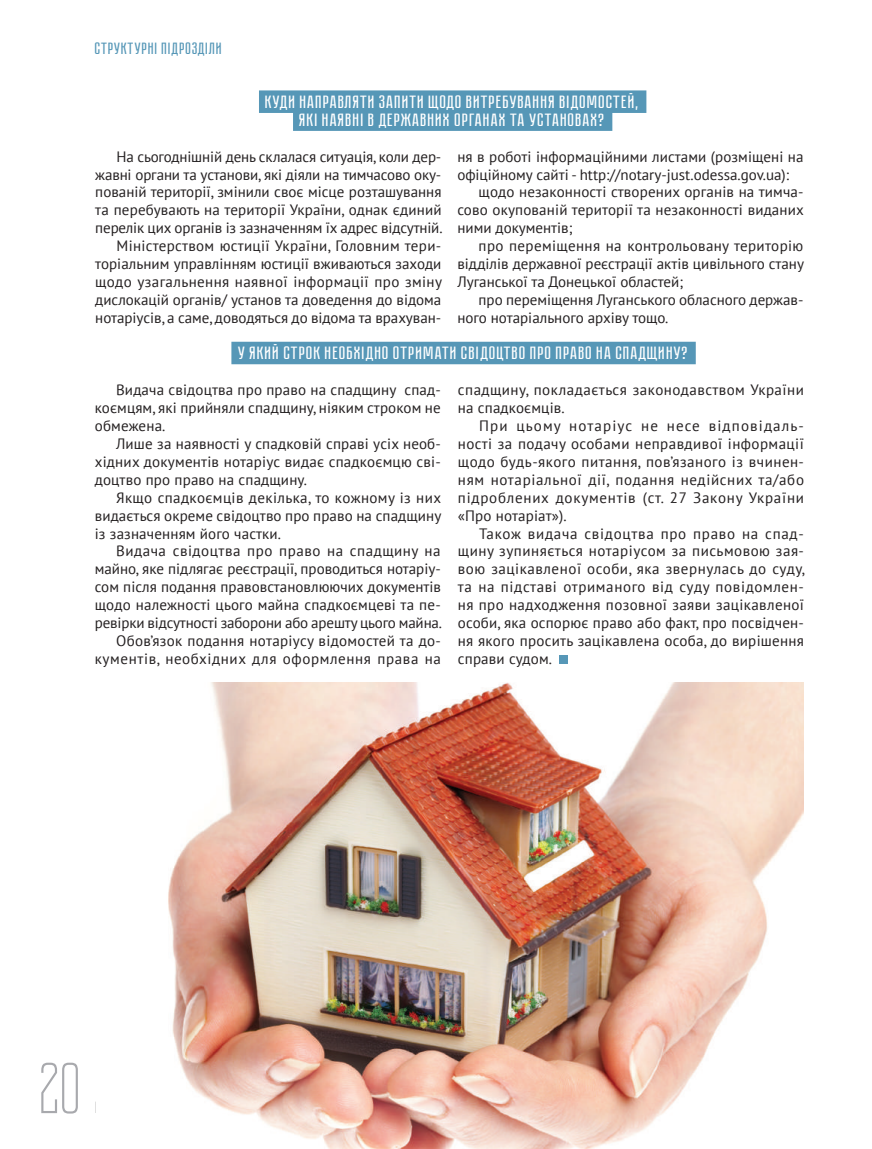
<style>
.page{position:relative;width:872px;height:1149px;background:#fff}
.page>*{position:absolute;margin:0;border:0;box-sizing:border-box;transform-origin:0 0}
.t1{font:72px "Pobeda";color:#a8a9ad}
.t2{font:700 18px/18px "Pobeda";color:#fff;text-align:center;scale:1.05 1}
.t3{font:700 16.5px "Pobeda";color:#5697b7}
.t4{font:15px/18px "PT Sans";letter-spacing:.005em;color:#231f20;text-align:justify}
.t5{font:15px/18px "PT Sans";letter-spacing:.03em;color:#231f20}
.t6{font:15px "PT Sans";letter-spacing:.025em;color:#231f20}
</style>
<div class="page">
<div style="left:231px;top:341px;width:465px;height:23px;background:#5697b7"></div>
<div style="left:259px;top:90px;width:387px;height:23px;background:#5697b7"></div>
<div style="left:293px;top:108px;width:319px;height:23px;background:#5697b7"></div>
<div style="left:559px;top:655px;width:9px;height:9px;background:#5697b7"></div>
<img style="left:168px;top:682px;width:635px;height:466px">
<p class="t3" style="left:95px;top:39px;width:130px">структурні підрозділи</p>
<p class="t2" style="left:265px;top:93px;width:358px">Куди направляти запити щодо витребування відомостей, які наявні в державних органах та установах?</p>
<p class="t4" style="left:457px;top:147px;width:348px">ня в роботі інформаційними листами (розміщені на</p>
<p class="t4" style="left:457px;top:165px;width:333px">офіційному сайті - http://notary-just.odessa.gov.ua):</p>
<p class="t4" style="left:478px;top:183px;width:326px">щодо незаконності створених органів на тимча-</p>
<p class="t4" style="left:457px;top:201px;width:348px">сово окупованій території та незаконності виданих</p>
<p class="t4" style="left:457px;top:219px;width:117px">ними документів;</p>
<p class="t6" style="left:478px;top:236px;width:326px">про переміщення на контрольовану територію</p>
<p class="t4" style="left:457px;top:254px;width:348px">відділів державної реєстрації актів цивільного стану</p>
<p class="t4" style="left:457px;top:272px;width:227px">Луганської та Донецької областей;</p>
<p class="t4" style="left:478px;top:290px;width:326px">про переміщення Луганського обласного держав-</p>
<p class="t4" style="left:457px;top:308px;width:213px">ного нотаріального архіву тощо.</p>
<p class="t4" style="left:95px;top:147px;width:349px;text-align:right">На сьогоднішній день склалася ситуація, коли дер&shy;жавні органи та установи, які діяли на тимчасово оку&shy;пованій території, змінили своє місце розташування та перебувають на території України, однак єдиний перелік цих органів із зазначенням їх адрес відсутній.<br>Міністерством юстиції України, Головним тери&shy;торіальним управлінням юстиції вживаються заходи щодо узагальнення наявної інформації про зміну дислокацій органів/ установ та доведення до відома нотаріусів, а саме, доводяться до відома та врахуван-</p>
<p class="t2" style="left:238px;top:344px;width:431px">У який строк необхідно отримати свідоцтво про право на спадщину?</p>
<p class="t4" style="left:95px;top:380px;width:347px;text-indent:21px">Видача свідоцтва про право на спадщину спад&shy;коємцям, які прийняли спадщину, ніяким строком не обмежена.</p>
<p class="t4" style="left:95px;top:434px;width:347px;text-indent:21px">Лише за наявності у спадковій справі усіх необ&shy;хідних документів нотаріус видає спадкоємцю сві&shy;доцтво про право на спадщину.</p>
<p class="t4" style="left:95px;top:488px;width:348px;text-indent:21px">Якщо спадкоємців декілька, то кожному із них видається окреме свідоцтво про право на спадщину із зазначенням його частки.</p>
<p class="t4" style="left:95px;top:541px;width:349px;text-align:right">Видача свідоцтва про право на спадщину на майно, яке підлягає реєстрації, проводиться нотаріу&shy;сом після подання правовстановлюючих документів щодо належності цього майна спадкоємцеві та пе&shy;ревірки відсутності заборони або арешту цього майна.<br>Обов’язок подання нотаріусу відомостей та до&shy;кументів, необхідних для оформлення права на</p>
<p class="t5" style="left:458px;top:380px;width:347px">спадщину, покладається законодавством України на спадкоємців.</p>
<p class="t4" style="left:458px;top:416px;width:348px;text-indent:21px">При цьому нотаріус не несе відповідаль&shy;ності за подачу особами неправдивої інформації щодо будь-якого питання, пов’язаного із вчинен&shy;ням нотаріальної дії, подання недійсних та/або підроблених документів (ст. 27 Закону України «Про нотаріат»).</p>
<p class="t4" style="left:458px;top:523px;width:349px;text-indent:21px">Також видача свідоцтва про право на спад&shy;щину зупиняється нотаріусом за письмовою зая&shy;вою зацікавленої особи, яка звернулась до суду, та на підставі отриманого від суду повідомлен&shy;ня про надходження позовної заяви зацікавленої особи, яка оспорює право або факт, про посвідчен&shy;ня якого просить зацікавлена особа, до вирішення справи судом.</p>
<h1 class="t1" style="left:41px;top:1048px;width:48px">20</h1>
</div>
